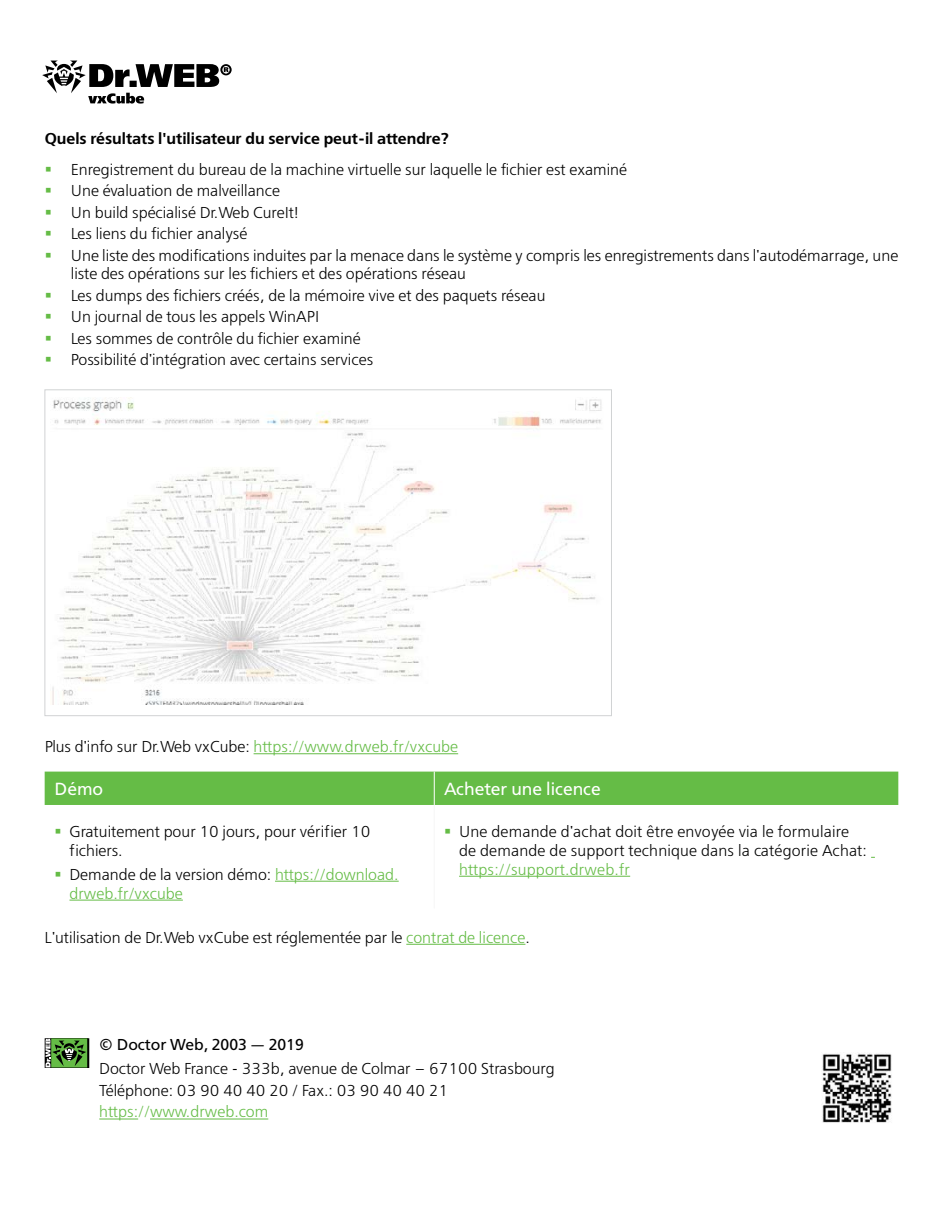
<style>
.page{position:relative;width:943px;height:1206px;background:#fff}
.page>*{position:absolute;margin:0;border:0;box-sizing:border-box;transform-origin:0 0}
.t1{font:17.5px "Free Set";color:#fff}
.t2{font:300 15.75px/21.3px "Free Set";color:#000}
.t3{font:300 15.75px/18.9px "Free Set";color:#65bc46}
.t4{font:600 15.75px "Free Set";color:#000}
.t5{font:15.75px "Free Set";color:#000}
.s1{color:#000}
.s2{color:#65bc46}
</style>
<div class="page">
<hr style="left:253px;top:753px;width:205px;height:1px;background:#65bc46">
<hr style="left:406px;top:943px;width:119px;height:1px;background:#65bc46">
<img style="left:52px;top:397px;width:550px;height:308px">
<div style="left:45px;top:771px;width:853px;height:34px;background:#65bc46"></div>
<hr style="left:434px;top:771px;width:1px;height:34px;background:#fff">
<hr style="left:434px;top:805px;width:1px;height:103px;background:#f6f6f6">
<hr style="left:275px;top:880px;width:124px;height:1px;background:#65bc46">
<hr style="left:69px;top:899px;width:114px;height:1px;background:#65bc46">
<hr style="left:459px;top:875px;width:171px;height:1px;background:#65bc46">
<svg style="left:42px;top:61px;width:190px;height:43px"></svg>
<hr style="left:99px;top:1118px;width:39px;height:1px;background:#65bc46">
<hr style="left:150px;top:1118px;width:118px;height:1px;background:#65bc46">
<svg style="left:45px;top:1038px;width:44px;height:29px"></svg>
<img style="left:822px;top:1053px;width:70px;height:70px">
<p class="t4" style="left:45px;top:128px;width:406px">Quels résultats l'utilisateur du service peut-il attendre?</p>
<p class="t2" style="left:71px;top:159px;width:828px">Enregistrement du bureau de la machine virtuelle sur laquelle le fichier est examiné<br>Une évaluation de malveillance<br>Un build spécialisé Dr.Web CureIt!<br>Les liens du fichier analysé<br>Une liste des modifications induites par la menace dans le système y compris les enregistrements dans l'autodémarrage, une</p>
<p class="t2" style="left:71px;top:263px;width:476px">liste des opérations sur les fichiers et des opérations réseau<br>Les dumps des fichiers créés, de la mémoire vive et des paquets réseau Un journal de tous les appels WinAPI<br>Les sommes de contrôle du fichier examiné<br>Possibilité d'intégration avec certains services</p>
<p class="t3" style="left:45px;top:737px;width:415px"><span class="s1">Plus d'info sur Dr.Web vxCube:</span> https://www.drweb.fr/vxcube</p>
<p class="t1" style="left:55px;top:777px;width:50px">Démo</p>
<p class="t1" style="left:444px;top:777px;width:158px">Acheter une licence</p>
<p class="t2" style="left:69px;top:821px;width:302px;line-height:18.9px">Gratuitement pour 10 jours, pour vérifier 10 fichiers.</p>
<p class="t3" style="left:69px;top:864px;width:331px"><span class="s1">Demande de la version démo:</span> https://download. drweb.fr/vxcube</p>
<p class="t2" style="left:459px;top:821px;width:409px;line-height:18.9px">Une demande d'achat doit être envoyée via le formulaire de demande de support technique dans la catégorie Achat:</p>
<p class="t3" style="left:459px;top:859px;width:173px">https://support.drweb.fr</p>
<p class="t2" style="left:45px;top:926px;width:486px">L'utilisation de Dr.Web vxCube est réglementée par le <span class="s2">contrat de licence</span>.</p>
<p class="t5" style="left:99px;top:1034px;width:206px">© Doctor Web, 2003 — 2019</p>
<p class="t2" style="left:99px;top:1058px;width:457px">Doctor Web France - 333b, avenue de Colmar – 67100 Strasbourg<br>Téléphone: 03 90 40 40 20 / Fax.: 03 90 40 40 21</p>
<p class="t3" style="left:99px;top:1102px;width:170px">https://www.drweb.com</p>
</div>
